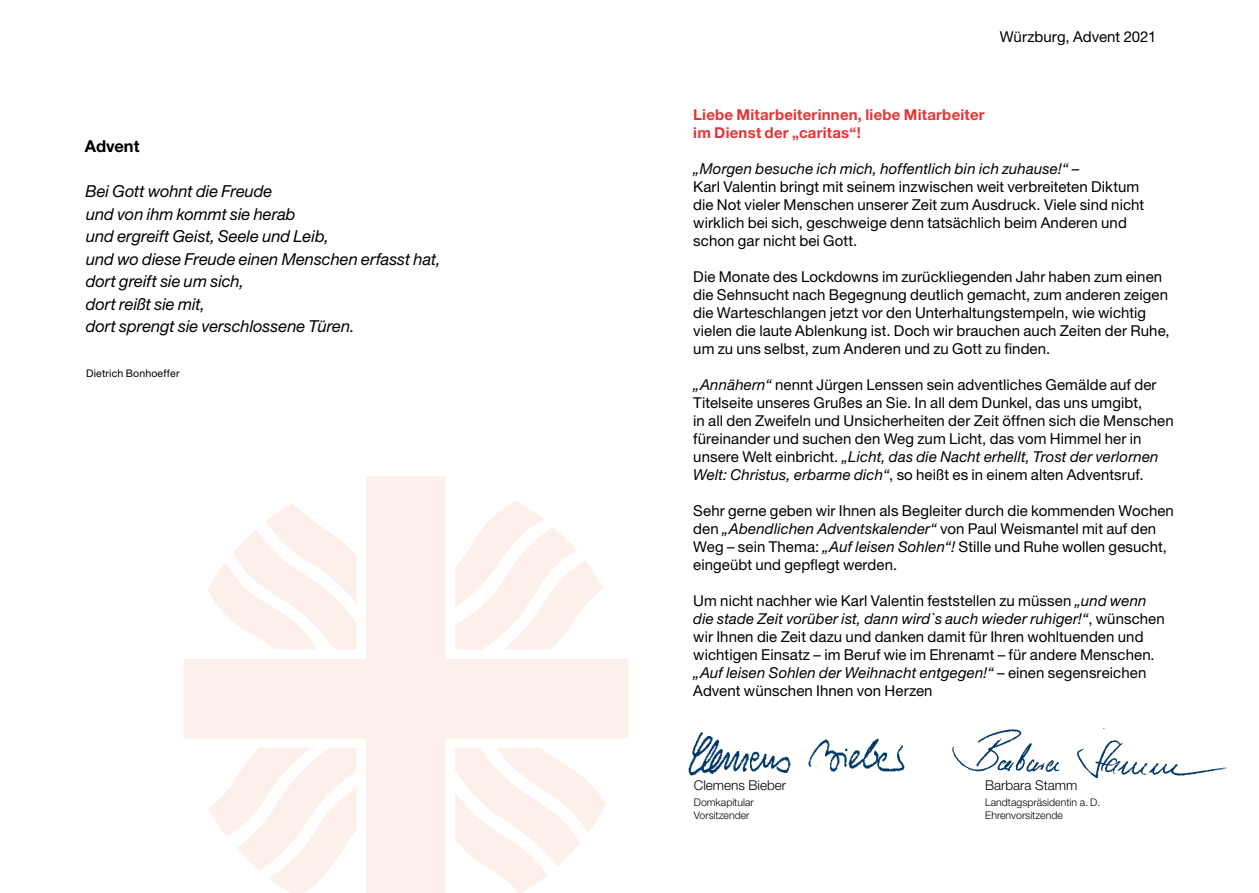
<style>
.page{position:relative;width:1259px;height:893px;background:#fff}
.page>*{position:absolute;margin:0;border:0;box-sizing:border-box;transform-origin:0 0}
.t1{font:italic 16.5px/22.5px "Helvetica Neue LT";letter-spacing:-.005em;color:#000}
.t2{font:700 16.5px "Helvetica Neue LT";color:#000}
.t3{font:15px/18px "Helvetica Neue LT";letter-spacing:.005em;color:#000}
.t4{font:700 15px/18px "Helvetica Neue LT";letter-spacing:.015em;color:#e53434}
.t5{font:300 13.5px "Helvetica Neue LT";color:#000}
.t6{font:300 10.5px/12.6px "Helvetica Neue LT";color:#000}
.t7{font:10.5px "Helvetica Neue LT";letter-spacing:.02em;color:#000}
.s1{font-style:italic}
</style>
<div class="page">
<img style="left:688px;top:732px;width:217px;height:44px">
<img style="left:952px;top:727px;width:274px;height:52px">
<svg style="left:183px;top:476px;width:445px;height:417px;fill:#fdefea"></svg>
<svg style="left:208px;top:748px;width:149px;height:145px"></svg>
<svg style="left:455px;top:748px;width:151px;height:145px"></svg>
<svg style="left:207px;top:503px;width:150px;height:146px"></svg>
<svg style="left:455px;top:500px;width:148px;height:149px"></svg>
<p class="t2" style="left:85px;top:136px;width:56px">Advent</p>
<p class="t1" style="left:85px;top:180px;width:357px">Bei Gott wohnt die Freude<br>und von ihm kommt sie herab<br>und ergreift Geist, Seele und Leib,<br>und wo diese Freude einen Menschen erfasst hat, dort greift sie um sich,<br>dort reißt sie mit,<br>dort sprengt sie verschlossene Türen.</p>
<p class="t7" style="left:86px;top:367px;width:95px">Dietrich Bonhoeffer</p>
<p class="t3" style="left:1000px;top:27px;width:158px">Würzburg, Advent 2021</p>
<p class="t4" style="left:693px;top:105px;width:293px">Liebe Mitarbeiterinnen, liebe Mitarbeiter im Dienst der „caritas“!</p>
<p class="t3" style="left:693px;top:160px;width:452px"><span class="s1">„Morgen besuche ich mich, hoffentlich bin ich zuhause!“</span> –<br>Karl Valentin bringt mit seinem inzwischen weit verbreiteten Diktum die Not vieler Menschen unserer Zeit zum Ausdruck. Viele sind nicht wirklich bei sich, geschweige denn tatsächlich beim Anderen und schon gar nicht bei Gott.</p>
<p class="t3" style="left:693px;top:268px;width:478px">Die Monate des Lockdowns im zurückliegenden Jahr haben zum einen die Sehnsucht nach Begegnung deutlich gemacht, zum anderen zeigen die Warteschlangen jetzt vor den Unterhaltungstempeln, wie wichtig vielen die laute Ablenkung ist. Doch wir brauchen auch Zeiten der Ruhe, um zu uns selbst, zum Anderen und zu Gott zu finden.</p>
<p class="t3" style="left:693px;top:376px;width:482px"><span class="s1">„Annähern“</span> nennt Jürgen Lenssen sein adventliches Gemälde auf der Titelseite unseres Grußes an Sie. In all dem Dunkel, das uns umgibt,<br>in all den Zweifeln und Unsicherheiten der Zeit öffnen sich die Menschen füreinander und suchen den Weg zum Licht, das vom Himmel her in unsere Welt einbricht. <span class="s1">„Licht, das die Nacht erhellt, Trost der verlornen Welt: Christus, erbarme dich“</span>, so heißt es in einem alten Adventsruf.</p>
<p class="t3" style="left:693px;top:502px;width:482px">Sehr gerne geben wir Ihnen als Begleiter durch die kommenden Wochen den <span class="s1">„Abendlichen Adventskalender“</span> von Paul Weismantel mit auf den Weg – sein Thema: <span class="s1">„Auf leisen Sohlen“!</span> Stille und Ruhe wollen gesucht, eingeübt und gepflegt werden.</p>
<p class="t3" style="left:693px;top:592px;width:473px">Um nicht nachher wie Karl Valentin feststellen zu müssen <span class="s1">„und wenn die stade Zeit vorüber ist, dann wird`s auch wieder ruhiger!“</span>, wünschen wir Ihnen die Zeit dazu und danken damit für Ihren wohltuenden und wichtigen Einsatz – im Beruf wie im Ehrenamt – für andere Menschen. <span class="s1">„Auf leisen Sohlen der Weihnacht entgegen!“</span> – einen segensreichen Advent wünschen Ihnen von Herzen</p>
<p class="t5" style="left:694px;top:776px;width:94px">Clemens Bieber</p>
<p class="t6" style="left:694px;top:796px;width:61px">Domkapitular<br>Vorsitzender</p>
<p class="t5" style="left:985px;top:776px;width:94px">Barbara Stamm</p>
<p class="t6" style="left:985px;top:796px;width:117px">Landtagspräsidentin a. D.<br>Ehrenvorsitzende</p>
</div>
